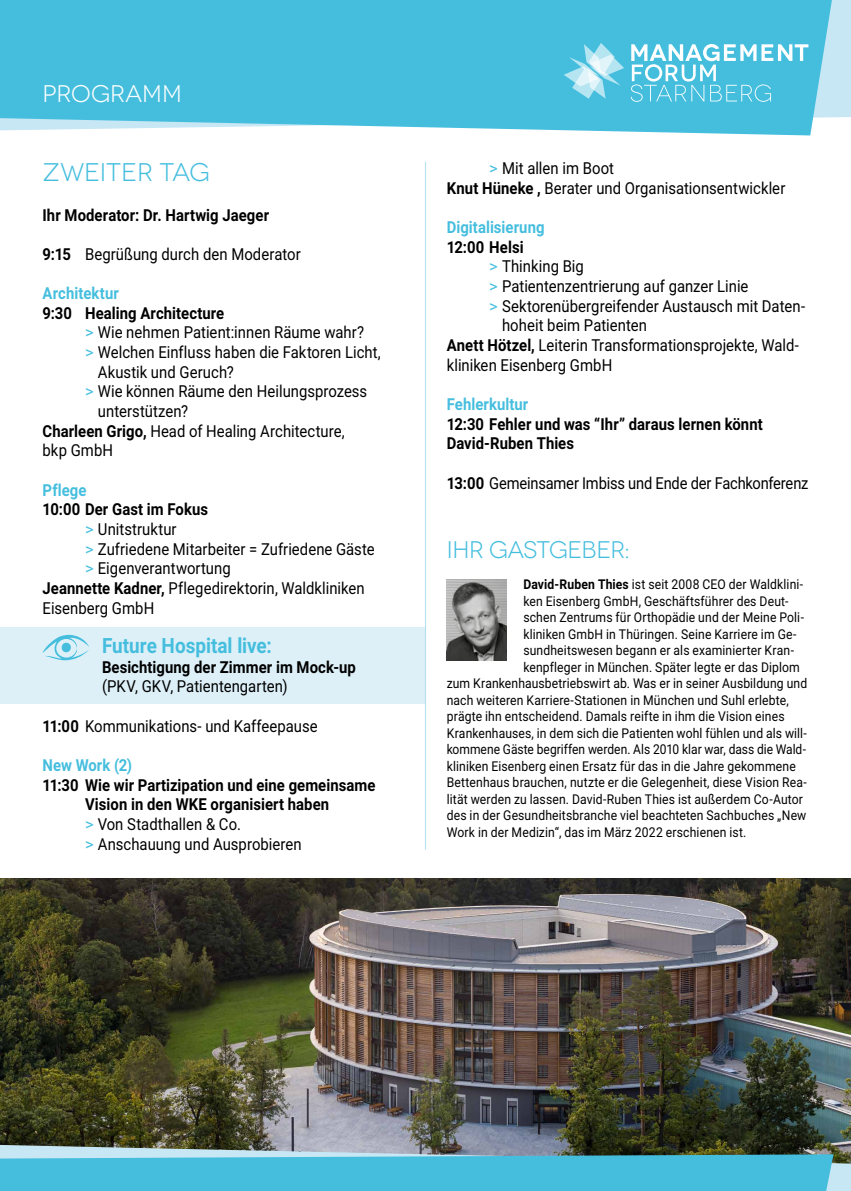
<style>
.page{position:relative;width:851px;height:1191px;background:#fff}
.page>*{position:absolute;margin:0;border:0;box-sizing:border-box;transform-origin:0 0}
.t1{font:25.5px "Novecentowide";color:#45bede}
.t2{font:24px "Novecentowide";letter-spacing:-.015em;color:#45bede}
.t3{font:24px "Novecentowide";color:#fff}
.t4{font:700 21px "Roboto";color:#45bede;scale:.9 1}
.t5{font:16.5px/19.6px "Roboto";color:#000;scale:.9 1}
.t6{font:700 16.5px/19.6px "Roboto";letter-spacing:.005em;color:#000;scale:.9 1}
.t7{font:700 16.5px "Roboto";letter-spacing:.005em;color:#45bede;scale:.9 1}
.t8{font:16.5px "Roboto";color:#000;scale:.89 1}
.t9{font:13.5px "Roboto";letter-spacing:.01em;color:#000;scale:.9 1}
.t10{font:13.5px "Roboto";letter-spacing:.01em;color:#000;scale:.89 1}
.s1{font-weight:700}
.s2{color:#45bede}
.s3{font-weight:400;color:#45bede}
.s4{font-weight:400}
</style>
<div class="page">
<div style="left:0;top:627px;width:425px;height:77px;background:#ddf0f8"></div>
<img style="left:0;top:878px;width:850px;height:266px">
<div style="left:831px;top:0;width:19px;height:118px;background:#c7e7f4"></div>
<svg style="left:0;top:0;width:831px;height:135px;background:#52c2e0"></svg>
<hr style="left:425px;top:162px;width:1px;height:687px;background:#b6e0f0">
<svg style="left:0;top:1144px;width:850px;height:47px;background:#56b0c7"></svg>
<svg style="left:630px;top:44px;width:178px;height:58px;background:#6ecce5"></svg>
<svg style="left:563px;top:43px;width:61px;height:56px;background:#80d2e8"></svg>
<svg style="left:850px;top:0;width:1px;height:117px"></svg>
<img style="left:446px;top:579px;width:60px;height:81px">
<svg style="left:43px;top:635px;width:46px;height:25px"></svg>
<h2 class="t3" style="left:43px;top:80px;width:141px">PROGRAMM</h2>
<h1 class="t1" style="left:43px;top:158px;width:169px">ZWEITER TAG</h1>
<p class="t6" style="left:43px;top:204px;width:253px">Ihr Moderator: Dr. Hartwig Jaeger</p>
<p class="t5" style="left:43px;top:243px;width:288px"><span class="s1">9:15</span> Begrüßung durch den Moderator</p>
<p class="t7" style="left:43px;top:282px;width:86px">Architektur</p>
<p class="t6" style="left:43px;top:302px;width:203px">9:30 Healing Architecture</p>
<p class="t5" style="left:85px;top:322px;width:311px"><span class="s2">&gt;</span> Wie nehmen Patient:innen Räume wahr?</p>
<p class="t5" style="left:85px;top:342px;width:330px"><span class="s2">&gt;</span> Welchen Einfluss haben die Faktoren Licht,</p>
<p class="t5" style="left:98px;top:361px;width:152px">Akustik und Geruch?</p>
<p class="t5" style="left:85px;top:381px;width:315px"><span class="s2">&gt;</span> Wie können Räume den Heilungsprozess</p>
<p class="t5" style="left:98px;top:401px;width:102px">unterstützen?</p>
<p class="t5" style="left:43px;top:420px;width:337px"><span class="s1">Charleen Grigo,</span> Head of Healing Architecture,</p>
<p class="t5" style="left:43px;top:440px;width:80px">bkp GmbH</p>
<p class="t7" style="left:43px;top:478px;width:50px">Pflege</p>
<p class="t6" style="left:43px;top:499px;width:185px">10:00 Der Gast im Fokus</p>
<p class="t5" style="left:85px;top:519px;width:103px"><span class="s2">&gt;</span> Unitstruktur</p>
<p class="t5" style="left:85px;top:538px;width:323px"><span class="s2">&gt;</span> Zufriedene Mitarbeiter = Zufriedene Gäste</p>
<p class="t5" style="left:85px;top:558px;width:163px"><span class="s2">&gt;</span> Eigenverantwortung</p>
<p class="t5" style="left:43px;top:577px;width:359px"><span class="s1">Jeannette Kadner,</span> Pflegedirektorin, Waldkliniken</p>
<p class="t5" style="left:43px;top:597px;width:126px">Eisenberg GmbH</p>
<h3 class="t4" style="left:102px;top:631px;width:190px">Future Hospital live:</h3>
<p class="t6" style="left:102px;top:656px;width:283px">Besichtigung der Zimmer im Mock-up</p>
<p class="t5" style="left:102px;top:676px;width:207px">(PKV, GKV, Patientengarten)</p>
<p class="t5" style="left:43px;top:715px;width:307px"><span class="s1">11:00</span> Kommunikations- und Kaffeepause</p>
<p class="t7" style="left:43px;top:753px;width:101px">New Work (2)</p>
<p class="t6" style="left:85px;top:774px;width:324px;text-indent:-43px">11:30 Wie wir Partizipation und eine gemeinsame Vision in den WKE organisiert haben<br><span class="s3">&gt;</span> <span class="s4">Von Stadthallen &amp; Co.<br></span><span class="s3">&gt;</span> <span class="s4">Anschauung und Ausprobieren</span></p>
<p class="t5" style="left:446px;top:158px;width:377px;text-indent:43px"><span class="s2">&gt;</span> Mit allen im Boot<br><span class="s1">Knut Hüneke ,</span> Berater und Organisationsentwickler</p>
<p class="t7" style="left:446px;top:215px;width:110px">Digitalisierung</p>
<p class="t6" style="left:446px;top:236px;width:87px">12:00 Helsi</p>
<p class="t5" style="left:489px;top:256px;width:107px"><span class="s2">&gt;</span> Thinking Big</p>
<p class="t5" style="left:489px;top:276px;width:289px"><span class="s2">&gt;</span> Patientenzentrierung auf ganzer Linie</p>
<p class="t5" style="left:489px;top:295px;width:352px"><span class="s2">&gt;</span> Sektorenübergreifender Austausch mit Daten-</p>
<p class="t5" style="left:502px;top:315px;width:162px">hoheit beim Patienten</p>
<p class="t5" style="left:446px;top:335px;width:393px"><span class="s1">Anett Hötzel,</span> Leiterin Transformationsprojekte, Wald-</p>
<p class="t5" style="left:446px;top:354px;width:185px">kliniken Eisenberg GmbH</p>
<p class="t7" style="left:446px;top:392px;width:92px">Fehlerkultur</p>
<p class="t6" style="left:446px;top:413px;width:352px">12:30 Fehler und was “Ihr” daraus lernen könnt<br>David-Ruben Thies</p>
<p class="t8" style="left:446px;top:471px;width:408px"><span class="s1">13:00</span> Gemeinsamer Imbiss und Ende der Fachkonferenz</p>
<h2 class="t2" style="left:446px;top:535px;width:184px">IHR GASTGEBER:</h2>
<p class="t9" style="left:523px;top:575px;width:312px"><span class="s1">David-Ruben Thies</span> ist seit 2008 CEO der Waldklini-</p>
<p class="t9" style="left:523px;top:591px;width:296px">ken Eisenberg GmbH, Geschäftsführer des Deut-</p>
<p class="t9" style="left:523px;top:608px;width:313px">schen Zentrums für Orthopädie und der Meine Poli-</p>
<p class="t9" style="left:523px;top:624px;width:305px">kliniken GmbH in Thüringen. Seine Karriere im Ge-</p>
<p class="t9" style="left:523px;top:641px;width:302px">sundheitswesen begann er als examinierter Kran-</p>
<p class="t9" style="left:523px;top:657px;width:309px">kenpfleger in München. Später legte er das Diplom</p>
<p class="t9" style="left:446px;top:674px;width:402px">zum Krankenhausbetriebswirt ab. Was er in seiner Ausbildung und</p>
<p class="t9" style="left:446px;top:690px;width:381px">nach weiteren Karriere-Stationen in München und Suhl erlebte,</p>
<p class="t9" style="left:446px;top:707px;width:377px">prägte ihn entscheidend. Damals reifte in ihm die Vision eines</p>
<p class="t9" style="left:446px;top:723px;width:401px">Krankenhauses, in dem sich die Patienten wohl fühlen und als will-</p>
<p class="t10" style="left:446px;top:740px;width:405px">kommene Gäste begriffen werden. Als 2010 klar war, dass die Wald-</p>
<p class="t9" style="left:446px;top:756px;width:389px">kliniken Eisenberg einen Ersatz für das in die Jahre gekommene</p>
<p class="t9" style="left:446px;top:773px;width:401px">Bettenhaus brauchen, nutzte er die Gelegenheit, diese Vision Rea-</p>
<p class="t9" style="left:446px;top:789px;width:397px">lität werden zu lassen. David-Ruben Thies ist außerdem Co-Autor</p>
<p class="t9" style="left:446px;top:806px;width:401px">des in der Gesundheitsbranche viel beachteten Sachbuches „New</p>
<p class="t9" style="left:446px;top:822px;width:334px">Work in der Medizin“, das im März 2022 erschienen ist.</p>
</div>
